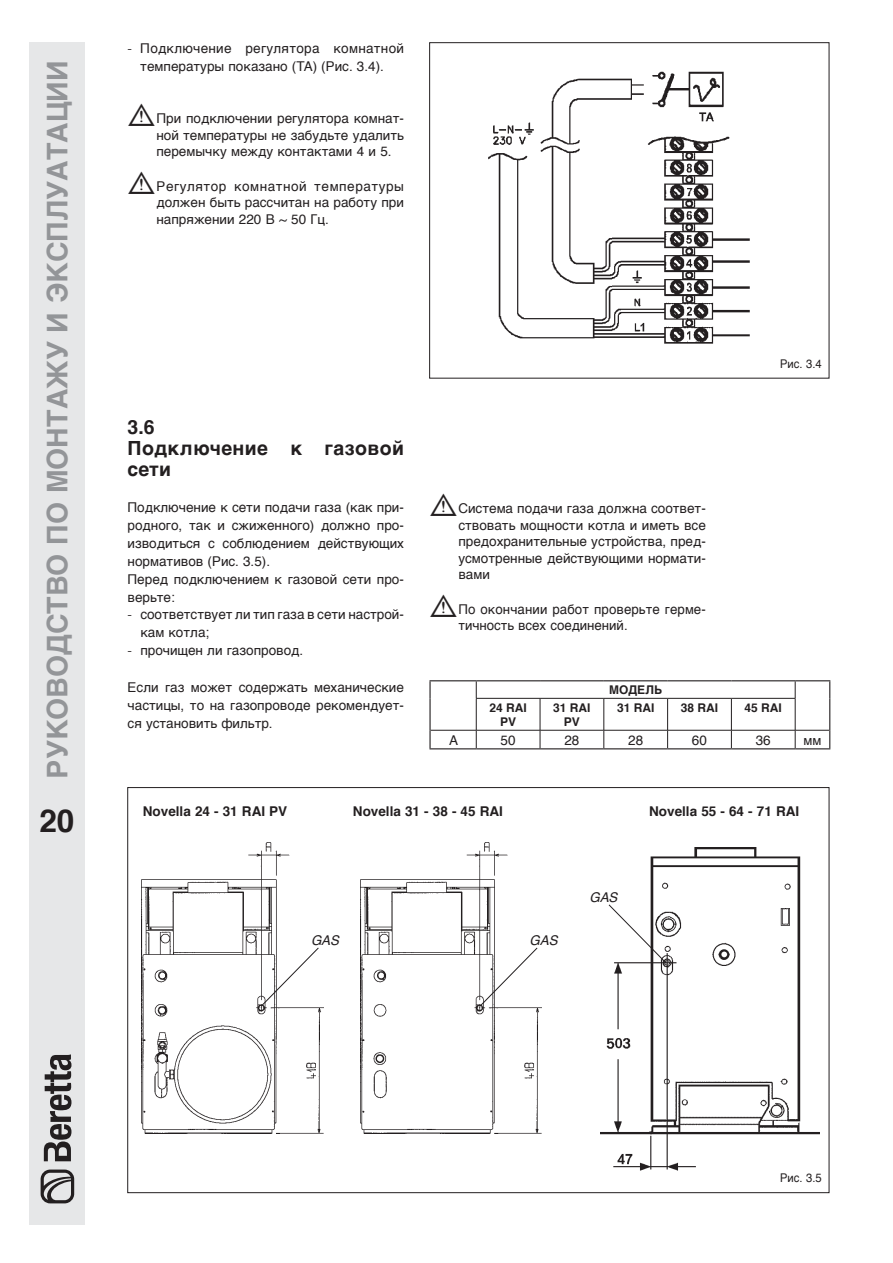
<style>
.page{position:relative;width:893px;height:1263px;background:#fff}
.page>*{position:absolute;margin:0;border:0;box-sizing:border-box;transform-origin:0 0}
.t1{font:700 31.5px "Helvetica";color:#231f20}
.t2{font:700 28.5px "Helvetica";color:#939598}
.t3{font:700 19.5px/21px "Helvetica";letter-spacing:.02em;color:#231f20}
.t4{font:13.5px/16.5px "Helvetica";color:#231f20;text-align:justify}
.t5{font:13.5px/18px "Helvetica";letter-spacing:.02em;color:#231f20;text-align:center}
.t6{font:700 13.5px "Helvetica";color:#231f20}
.t7{font:italic 13.5px "Helvetica";color:#231f20}
.t8{font:700 12px/14.4px "Helvetica";color:#231f20;text-align:center}
.t9{font:12px "Helvetica";color:#231f20;scale:.94 1}
.s1{font-family:"Helvetica LT Std";font-weight:300}
.s2{font-family:"Sym PM Normal Normal";font-size:27px}
</style>
<div class="page">
<div style="left:30px;top:43px;width:55px;height:1182px;background:#e6e7e8"></div>
<svg style="left:41px;top:1169px;width:33px;height:34px"></svg>
<svg style="left:44px;top:1054px;width:27px;height:107px"></svg>
<img style="left:488px;top:71px;width:262px;height:273px">
<img style="left:601px;top:847px;width:218px;height:323px">
<svg style="left:608px;top:904px;width:59px;height:59px"></svg>
<img style="left:142px;top:842px;width:181px;height:291px">
<svg style="left:261px;top:947px;width:58px;height:59px"></svg>
<img style="left:360px;top:842px;width:182px;height:291px">
<svg style="left:480px;top:947px;width:58px;height:60px"></svg>
<hr style="left:429px;top:680px;width:47px;height:1px;background:#231f20">
<svg style="left:429px;top:681px;width:2px;height:17px"></svg>
<hr style="left:429px;top:698px;width:2px;height:32px;background:#231f20">
<hr style="left:476px;top:680px;width:64px;height:1px;background:#231f20">
<hr style="left:540px;top:680px;width:64px;height:1px;background:#231f20">
<hr style="left:604px;top:680px;width:64px;height:1px;background:#231f20">
<hr style="left:668px;top:680px;width:63px;height:1px;background:#231f20">
<hr style="left:731px;top:680px;width:64px;height:1px;background:#231f20">
<hr style="left:795px;top:680px;width:35px;height:1px;background:#231f20">
<svg style="left:829px;top:681px;width:1px;height:17px"></svg>
<hr style="left:829px;top:698px;width:1px;height:32px;background:#231f20">
<svg style="left:429px;top:730px;width:2px;height:18px"></svg>
<svg style="left:829px;top:730px;width:1px;height:18px"></svg>
<hr style="left:429px;top:748px;width:47px;height:1px;background:#231f20">
<hr style="left:476px;top:748px;width:64px;height:1px;background:#231f20">
<hr style="left:540px;top:748px;width:64px;height:1px;background:#231f20">
<hr style="left:604px;top:748px;width:64px;height:1px;background:#231f20">
<hr style="left:668px;top:748px;width:63px;height:1px;background:#231f20">
<hr style="left:731px;top:748px;width:64px;height:1px;background:#231f20">
<hr style="left:795px;top:748px;width:35px;height:1px;background:#231f20">
<svg style="left:476px;top:681px;width:1px;height:17px"></svg>
<svg style="left:795px;top:681px;width:1px;height:17px"></svg>
<hr style="left:476px;top:698px;width:64px;height:1px;background:#231f20">
<hr style="left:476px;top:698px;width:1px;height:32px;background:#231f20">
<hr style="left:540px;top:698px;width:64px;height:1px;background:#231f20">
<hr style="left:540px;top:698px;width:1px;height:32px;background:#231f20">
<hr style="left:604px;top:698px;width:64px;height:1px;background:#231f20">
<hr style="left:604px;top:698px;width:1px;height:32px;background:#231f20">
<hr style="left:668px;top:698px;width:63px;height:1px;background:#231f20">
<hr style="left:667px;top:698px;width:1px;height:32px;background:#231f20">
<hr style="left:731px;top:698px;width:64px;height:1px;background:#231f20">
<hr style="left:731px;top:698px;width:1px;height:32px;background:#231f20">
<hr style="left:795px;top:698px;width:1px;height:32px;background:#231f20">
<hr style="left:431px;top:730px;width:45px;height:1px;background:#231f20">
<hr style="left:476px;top:730px;width:64px;height:1px;background:#231f20">
<svg style="left:476px;top:730px;width:1px;height:18px"></svg>
<hr style="left:540px;top:730px;width:64px;height:1px;background:#231f20">
<svg style="left:540px;top:730px;width:1px;height:18px"></svg>
<hr style="left:604px;top:730px;width:64px;height:1px;background:#231f20">
<svg style="left:604px;top:730px;width:1px;height:18px"></svg>
<hr style="left:668px;top:730px;width:63px;height:1px;background:#231f20">
<svg style="left:667px;top:730px;width:1px;height:18px"></svg>
<hr style="left:731px;top:730px;width:64px;height:1px;background:#231f20">
<svg style="left:731px;top:730px;width:1px;height:18px"></svg>
<hr style="left:795px;top:730px;width:34px;height:1px;background:#231f20">
<svg style="left:795px;top:730px;width:1px;height:18px"></svg>
<h2 class="t2" style="left:35px;top:778px;width:719px;rotate:-90deg">РУКОВОДСТВО ПО МОНТАЖУ И эКСПЛУАТАцИИ</h2>
<h1 class="t1" style="left:39px;top:808px;width:37px">20</h1>
<p class="t5" style="left:128px;top:39px;width:278px"><span class="s1">-</span> Подключение регулятора комнатной температуры показано (TA) (Рис. 3.4).</p>
<p class="t4" style="left:156px;top:111px;width:249px;text-indent:-29px"><span class="s2">b</span> При подключении регулятора комнат&shy;ной температуры не забудьте удалить перемычку между контактами 4 и 5.</p>
<p class="t4" style="left:156px;top:178px;width:249px;text-indent:-29px"><span class="s2">b</span> Регулятор комнатной температуры должен быть рассчитан на работу при напряжении 220 В ~ 50 Гц.</p>
<h3 class="t3" style="left:128px;top:416px;width:278px">3.6<br>Подключение к газовой сети</h3>
<p class="t4" style="left:128px;top:498px;width:278px;line-height:18px;text-align:left">Подключение к сети подачи газа (как при&shy;родного, так и сжиженного) должно про&shy;изводиться с соблюдением действующих нормативов (Рис. 3.5).<br>Перед подключением к газовой сети про&shy;верьте:</p>
<p class="t4" style="left:140px;top:606px;width:265px;line-height:18px;text-indent:-13px"><span class="s1">-</span> соответствует ли тип газа в сети настрой&shy;кам котла;</p>
<p class="t4" style="left:128px;top:643px;width:177px"><span class="s1">-</span> прочищен ли газопровод.</p>
<p class="t4" style="left:128px;top:678px;width:278px;line-height:18px">Если газ может содержать механические частицы, то на газопроводе рекомендует&shy;ся установить фильтр.</p>
<p class="t4" style="left:458px;top:500px;width:249px;text-indent:-29px"><span class="s2">b</span> Система подачи газа должна соответ&shy;ствовать мощности котла и иметь все предохранительные устройства, пред&shy;усмотренные действующими нормати&shy;вами</p>
<p class="t4" style="left:458px;top:601px;width:249px;text-indent:-29px"><span class="s2">b</span> По окончании работ проверьте герме&shy;тичность всех соединений.</p>
<p class="t8" style="left:609px;top:683px;width:54px">МОДЕЛЬ</p>
<p class="t9" style="left:780px;top:354px;width:46px">Рис. 3.4</p>
<p class="t8" style="left:489px;top:700px;width:39px">24 RAI<br>PV</p>
<p class="t8" style="left:553px;top:700px;width:39px">31 RAI<br>PV</p>
<p class="t8" style="left:617px;top:700px;width:39px">31 RAI</p>
<p class="t8" style="left:681px;top:700px;width:39px">38 RAI</p>
<p class="t8" style="left:745px;top:700px;width:39px">45 RAI</p>
<p class="t4" style="left:449px;top:732px;width:11px">A</p>
<p class="t4" style="left:501px;top:732px;width:17px">50</p>
<p class="t4" style="left:564px;top:733px;width:17px">28</p>
<p class="t4" style="left:628px;top:733px;width:17px">28</p>
<p class="t4" style="left:692px;top:732px;width:17px">60</p>
<p class="t4" style="left:756px;top:732px;width:17px">36</p>
<p class="t4" style="left:803px;top:732px;width:19px">мм</p>
<p class="t6" style="left:143px;top:800px;width:146px">Novella 24 - 31 RAI PV</p>
<p class="t6" style="left:353px;top:800px;width:152px">Novella 31 - 38 - 45 RAI</p>
<p class="t6" style="left:649px;top:800px;width:152px">Novella 55 - 64 - 71 RAI</p>
<p class="t7" style="left:311px;top:933px;width:32px">GAS</p>
<p class="t7" style="left:530px;top:933px;width:32px">GAS</p>
<p class="t7" style="left:589px;top:889px;width:32px">GAS</p>
<p class="t9" style="left:780px;top:1169px;width:46px">Рис. 3.5</p>
</div>
